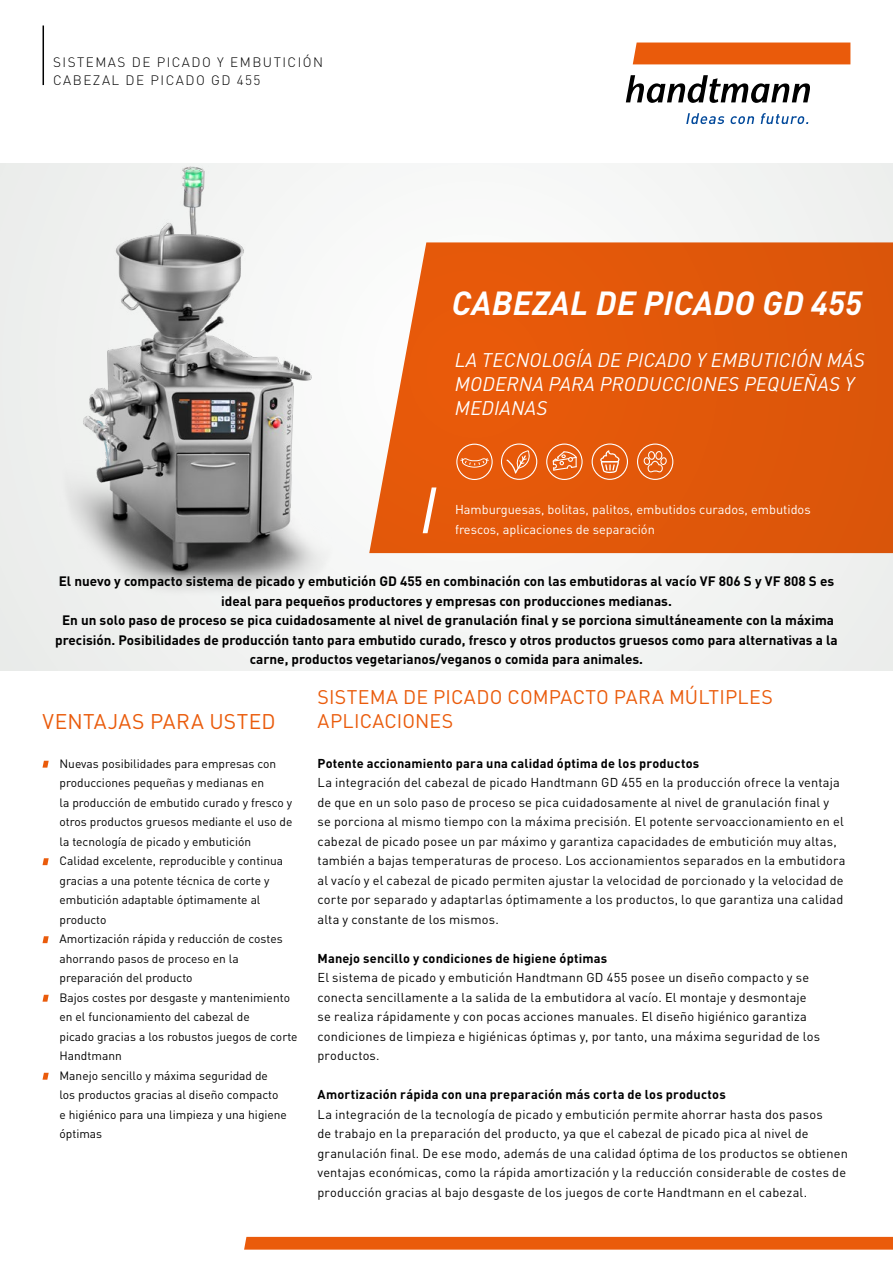
<style>
.page{position:relative;width:893px;height:1263px;background:#fff}
.page>*{position:absolute;margin:0;border:0;box-sizing:border-box;transform-origin:0 0}
.t1{font:italic 700 33px "DIN Pro";letter-spacing:.01em;color:#fff}
.t2{font:21px "DIN Pro";letter-spacing:.02em;color:#ea5b0b}
.t3{font:italic 19.5px/24px "DIN Pro";letter-spacing:.01em;color:#fff}
.t4{font:19.5px/24px "DIN Pro";letter-spacing:.01em;color:#ea5b0b}
.t5{font:700 13.5px/19.5px "DIN Pro";color:#000;text-align:center}
.t6{font:300 13.5px/18px "DIN Pro";letter-spacing:.11em;color:#000}
.t7{font:12.75px/19.5px "DIN Pro";letter-spacing:.015em;color:#000}
.t8{font:700 12.75px "DIN Pro";letter-spacing:.015em;color:#000}
.t9{font:12.75px/19.5px "DIN Pro";color:#fff}
.t10{font:12px/19.5px "DIN Pro";color:#000}
</style>
<div class="page">
<div style="left:0;top:163px;width:893px;height:507px;background:#f3f4f3"></div>
<img style="left:67px;top:166px;width:247px;height:425px">
<hr style="left:43px;top:26px;width:1px;height:59px;background:#000">
<div style="left:369px;top:242px;width:524px;height:311px;background:#e2580a"></div>
<svg style="left:423px;top:487px;width:13px;height:46px"></svg>
<div style="left:244px;top:1237px;width:649px;height:12px;background:#ea5b0b"></div>
<div style="left:633px;top:43px;width:217px;height:21px;background:#ea5b0b"></div>
<svg style="left:626px;top:75px;width:184px;height:28px"></svg>
<svg style="left:686px;top:113px;width:38px;height:11px"></svg>
<svg style="left:730px;top:116px;width:24px;height:8px"></svg>
<svg style="left:761px;top:113px;width:47px;height:11px"></svg>
<svg style="left:43px;top:761px;width:6px;height:7px"></svg>
<svg style="left:43px;top:858px;width:6px;height:7px"></svg>
<svg style="left:43px;top:936px;width:6px;height:7px"></svg>
<svg style="left:43px;top:995px;width:6px;height:7px"></svg>
<svg style="left:43px;top:1073px;width:6px;height:7px"></svg>
<svg style="left:546px;top:443px;width:37px;height:37px"></svg>
<svg style="left:592px;top:443px;width:36px;height:37px"></svg>
<svg style="left:637px;top:443px;width:36px;height:37px"></svg>
<svg style="left:501px;top:443px;width:36px;height:37px"></svg>
<svg style="left:456px;top:444px;width:37px;height:36px"></svg>
<p class="t6" style="left:53px;top:52px;width:271px">SISTEMAS DE PICADO Y EMBUTICIÓN<br>CABEZAL DE PICADO GD 455</p>
<h1 class="t1" style="left:452px;top:276px;width:412px">CABEZAL DE PICADO GD 455</h1>
<h3 class="t3" style="left:455px;top:346px;width:411px">LA TECNOLOGÍA DE PICADO Y EMBUTICIÓN MÁS<br>MODERNA PARA PRODUCCIONES PEQUEÑAS Y<br>MEDIANAS</h3>
<p class="t9" style="left:455px;top:498px;width:357px">Hamburguesas, bolitas, palitos, embutidos curados, embutidos frescos, aplicaciones de separación</p>
<p class="t5" style="left:55px;top:570px;width:784px">El nuevo y compacto sistema de picado y embutición GD 455 en combinación con las embutidoras al vacío VF 806 S y VF 808 S es ideal para pequeños productores y empresas con producciones medianas.<br>En un solo paso de proceso se pica cuidadosamente al nivel de granulación final y se porciona simultáneamente con la máxima precisión. Posibilidades de producción tanto para embutido curado, fresco y otros productos gruesos como para alternativas a la carne, productos vegetarianos/veganos o comida para animales.</p>
<h2 class="t2" style="left:43px;top:704px;width:234px">VENTAJAS PARA USTED</h2>
<p class="t10" style="left:60px;top:752px;width:240px">Nuevas posibilidades para empresas con producciones pequeñas y medianas en<br>la producción de embutido curado y fresco y otros productos gruesos mediante el uso de la tecnología de picado y embutición<br>Calidad excelente, reproducible y continua gracias a una potente técnica de corte y embutición adaptable óptimamente al producto<br>Amortización rápida y reducción de costes ahorrando pasos de proceso en la preparación del producto<br>Bajos costes por desgaste y mantenimiento en el funcionamiento del cabezal de<br>picado gracias a los robustos juegos de corte Handtmann<br>Manejo sencillo y máxima seguridad de<br>los productos gracias al diseño compacto<br>e higiénico para una limpieza y una higiene óptimas</p>
<h3 class="t4" style="left:318px;top:683px;width:457px">SISTEMA DE PICADO COMPACTO PARA MÚLTIPLES<br>APLICACIONES</h3>
<p class="t8" style="left:317px;top:752px;width:383px">Potente accionamiento para una calidad óptima de los productos</p>
<p class="t7" style="left:317px;top:771px;width:530px">La integración del cabezal de picado Handtmann GD 455 en la producción ofrece la ventaja de que en un solo paso de proceso se pica cuidadosamente al nivel de granulación final y se porciona al mismo tiempo con la máxima precisión. El potente servoaccionamiento en el cabezal de picado posee un par máximo y garantiza capacidades de embutición muy altas, también a bajas temperaturas de proceso. Los accionamientos separados en la embutidora al vacío y el cabezal de picado permiten ajustar la velocidad de porcionado y la velocidad de corte por separado y adaptarlas óptimamente a los productos, lo que garantiza una calidad alta y constante de los mismos.</p>
<p class="t8" style="left:317px;top:947px;width:291px">Manejo sencillo y condiciones de higiene óptimas</p>
<p class="t7" style="left:317px;top:966px;width:504px">El sistema de picado y embutición Handtmann GD 455 posee un diseño compacto y se conecta sencillamente a la salida de la embutidora al vacío. El montaje y desmontaje se realiza rápidamente y con pocas acciones manuales. El diseño higiénico garantiza condiciones de limpieza e higiénicas óptimas y, por tanto, una máxima seguridad de los productos.</p>
<p class="t8" style="left:317px;top:1084px;width:410px">Amortización rápida con una preparación más corta de los productos</p>
<p class="t7" style="left:317px;top:1103px;width:532px">La integración de la tecnología de picado y embutición permite ahorrar hasta dos pasos<br>de trabajo en la preparación del producto, ya que el cabezal de picado pica al nivel de granulación final. De ese modo, además de una calidad óptima de los productos se obtienen ventajas económicas, como la rápida amortización y la reducción considerable de costes de producción gracias al bajo desgaste de los juegos de corte Handtmann en el cabezal.</p>
</div>
